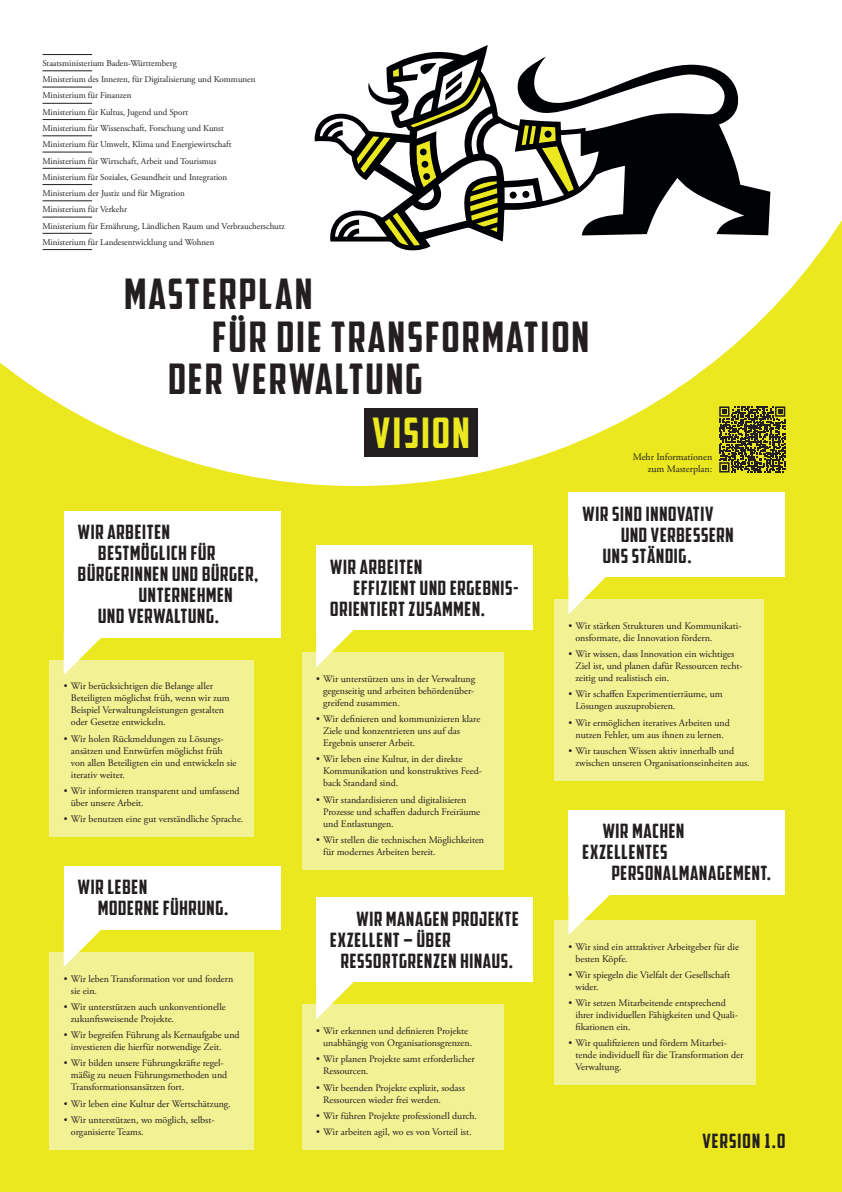
<style>
.page{position:relative;width:842px;height:1192px;background:#ebe81f}
.page>*{position:absolute;margin:0;border:0;box-sizing:border-box;transform-origin:0 0}
.t1{font:41.5px "American Captain 01";letter-spacing:.06em;color:#231f20}
.t2{font:41.5px "American Captain 01";letter-spacing:.06em;color:#ebe81f}
.t3{font:19.5px/21px "American Captain 01";letter-spacing:.04em;color:#231f20}
.t4{font:19.5px "American Captain 01";letter-spacing:.06em;color:#231f20}
.t5{font:10px/12px "Adobe Garamond Pro";letter-spacing:-.005em;color:#231f20}
.t6{font:9px/16.2px "Adobe Garamond Pro";letter-spacing:-.005em;color:#231f20}
</style>
<div class="page">
<svg style="left:0;top:0;width:842px;height:486px;fill:#fff"></svg>
<div style="left:302px;top:652px;width:202px;height:218px;background:#f2f193"></div>
<div style="left:50px;top:952px;width:204px;height:197px;background:#f2f193"></div>
<div style="left:554px;top:600px;width:210px;height:181px;background:#f2f193"></div>
<div style="left:554px;top:920px;width:202px;height:165px;background:#f2f193"></div>
<div style="left:50px;top:660px;width:204px;height:177px;background:#f2f193"></div>
<div style="left:302px;top:1005px;width:202px;height:145px;background:#f2f193"></div>
<div style="left:43px;top:39px;width:249px;height:208px;background:#fff"></div>
<hr style="left:43px;top:54px;width:49px;height:1px;background:#231f20">
<hr style="left:43px;top:71px;width:49px;height:1px;background:#231f20">
<hr style="left:43px;top:87px;width:49px;height:1px;background:#231f20">
<hr style="left:43px;top:103px;width:49px;height:1px;background:#231f20">
<hr style="left:43px;top:119px;width:49px;height:1px;background:#231f20">
<hr style="left:43px;top:136px;width:49px;height:1px;background:#231f20">
<hr style="left:43px;top:152px;width:49px;height:1px;background:#231f20">
<hr style="left:43px;top:168px;width:49px;height:1px;background:#231f20">
<hr style="left:43px;top:184px;width:49px;height:1px;background:#231f20">
<hr style="left:43px;top:201px;width:49px;height:1px;background:#231f20">
<hr style="left:43px;top:217px;width:49px;height:1px;background:#231f20">
<hr style="left:43px;top:233px;width:49px;height:1px;background:#231f20">
<hr style="left:43px;top:249px;width:49px;height:1px;background:#231f20">
<svg style="left:602px;top:57px;width:168px;height:179px;background:#818283"></svg>
<svg style="left:310px;top:67px;width:297px;height:193px;background:#e8e9e9"></svg>
<svg style="left:317px;top:0;width:285px;height:253px;background:#c1c1b9"></svg>
<div style="left:568px;top:810px;width:217px;height:85px;background:#fff"></div>
<div style="left:316px;top:897px;width:217px;height:85px;background:#fff"></div>
<div style="left:64px;top:866px;width:217px;height:64px;background:#fff"></div>
<div style="left:316px;top:545px;width:217px;height:85px;background:#fff"></div>
<div style="left:568px;top:492px;width:217px;height:85px;background:#fff"></div>
<div style="left:64px;top:511px;width:217px;height:126px;background:#fff"></div>
<svg style="left:316px;top:630px;width:38px;height:37px"></svg>
<svg style="left:64px;top:930px;width:37px;height:37px"></svg>
<svg style="left:568px;top:577px;width:45px;height:38px"></svg>
<svg style="left:568px;top:895px;width:42px;height:40px"></svg>
<svg style="left:64px;top:637px;width:45px;height:38px"></svg>
<svg style="left:316px;top:982px;width:45px;height:38px"></svg>
<div style="left:364px;top:408px;width:114px;height:48px;background:#231f20"></div>
<svg style="left:719px;top:406px;width:66px;height:67px"></svg>
<p class="t6" style="left:43px;top:55px;width:244px">Staatsministerium Baden-Württemberg<br>Ministerium des Inneren, für Digitalisierung und Kommunen Ministerium für Finanzen<br>Ministerium für Kultus, Jugend und Sport<br>Ministerium für Wissenschaft, Forschung und Kunst<br>Ministerium für Umwelt, Klima und Energiewirtschaft<br>Ministerium für Wirtschaft, Arbeit und Tourismus<br>Ministerium für Soziales, Gesundheit und Integration<br>Ministerium der Justiz und für Migration<br>Ministerium für Verkehr<br>Ministerium für Ernährung, Ländlichen Raum und Verbraucherschutz Ministerium für Landesentwicklung und Wohnen</p>
<h1 class="t1" style="left:124px;top:267px;width:189px">MASTERPLAN</h1>
<h1 class="t1" style="left:212px;top:309px;width:378px">FÜR DIE TRANSFORMATION</h1>
<h1 class="t1" style="left:168px;top:352px;width:256px">DER VERWALTUNG</h1>
<h2 class="t3" style="left:78px;top:522px;width:94px">WIR ARBEITEN</h2>
<h2 class="t3" style="left:98px;top:543px;width:119px">BESTMÖGLICH FÜR</h2>
<h2 class="t3" style="left:78px;top:564px;width:182px">BÜRGERINNEN UND BÜRGER,</h2>
<h2 class="t3" style="left:139px;top:585px;width:95px">UNTERNEHMEN</h2>
<h2 class="t3" style="left:98px;top:606px;width:122px">UND VERWALTUNG.</h2>
<p class="t5" style="left:71px;top:681px;width:160px;text-indent:-7px">• Wir berücksichtigen die Belange aller Beteiligten möglichst früh, wenn wir zum Beispiel Verwaltungsleistungen gestalten oder Gesetze entwickeln.</p>
<p class="t5" style="left:71px;top:733px;width:167px;text-indent:-7px">• Wir holen Rückmeldungen zu Lösungs&shy;ansätzen und Entwürfen möglichst früh von allen Beteiligten ein und entwickeln sie iterativ weiter.</p>
<p class="t5" style="left:71px;top:785px;width:170px;text-indent:-7px">• Wir informieren transparent und umfassend über unsere Arbeit.</p>
<p class="t5" style="left:64px;top:813px;width:181px">• Wir benutzen eine gut verständliche Sprache.</p>
<h2 class="t3" style="left:98px;top:877px;width:132px;text-indent:-20px">WIR LEBEN<br>MODERNE FÜHRUNG.</h2>
<p class="t5" style="left:71px;top:973px;width:164px;text-indent:-7px">• Wir leben Transformation vor und fordern sie ein.</p>
<p class="t5" style="left:71px;top:1001px;width:156px;text-indent:-7px">• Wir unterstützen auch unkonventionelle zukunftsweisende Projekte.</p>
<p class="t5" style="left:71px;top:1029px;width:170px;text-indent:-7px">• Wir begreifen Führung als Kernaufgabe und investieren die hierfür notwendige Zeit.</p>
<p class="t5" style="left:71px;top:1057px;width:158px;text-indent:-7px">• Wir bilden unsere Führungskräfte regel&shy;mäßig zu neuen Führungsmethoden und<br>Transformationsansätzen fort.</p>
<p class="t5" style="left:64px;top:1098px;width:169px">• Wir leben eine Kultur der Wertschätzung.</p>
<p class="t5" style="left:71px;top:1114px;width:145px;text-indent:-7px">• Wir unterstützen, wo möglich, selbst&shy;organisierte Teams.</p>
<h1 class="t2" style="left:372px;top:405px;width:98px">VISION</h1>
<h2 class="t3" style="left:330px;top:557px;width:94px">WIR ARBEITEN</h2>
<h2 class="t3" style="left:354px;top:578px;width:167px">EFFIZIENT UND ERGEBNIS-</h2>
<h2 class="t3" style="left:330px;top:599px;width:156px">ORIENTIERT ZUSAMMEN.</h2>
<p class="t5" style="left:323px;top:673px;width:154px;text-align:justify;text-indent:-7px">• Wir unterstützen uns in der Verwaltung gegenseitig und arbeiten behördenüber&shy;greifend zusammen.</p>
<p class="t5" style="left:323px;top:713px;width:159px;text-indent:-7px">• Wir definieren und kommunizieren klare<br>Ziele und konzentrieren uns auf das<br>Ergebnis unserer Arbeit.</p>
<p class="t5" style="left:323px;top:754px;width:160px;text-indent:-7px">• Wir leben eine Kultur, in der direkte<br>Kommunikation und konstruktives Feed&shy;back Standard sind.</p>
<p class="t5" style="left:323px;top:794px;width:159px;text-indent:-7px">• Wir standardisieren und digitalisieren<br>Prozesse und schaffen dadurch Freiräume und Entlastungen.</p>
<p class="t5" style="left:323px;top:834px;width:163px;text-indent:-7px">• Wir stellen die technischen Möglichkeiten für modernes Arbeiten bereit.</p>
<h2 class="t3" style="left:356px;top:909px;width:164px">WIR MANAGEN PROJEKTE</h2>
<h2 class="t3" style="left:330px;top:930px;width:122px">EXZELLENT – ÜBER</h2>
<h2 class="t3" style="left:341px;top:951px;width:174px">RESSORTGRENZEN HINAUS.</h2>
<p class="t5" style="left:323px;top:1025px;width:151px;text-indent:-7px">• Wir erkennen und definieren Projekte unabhängig von Organisationsgrenzen.</p>
<p class="t5" style="left:323px;top:1053px;width:153px;text-indent:-7px">• Wir planen Projekte samt erforderlicher<br>Ressourcen.</p>
<p class="t5" style="left:323px;top:1082px;width:143px;text-indent:-7px">• Wir beenden Projekte explizit, sodass<br>Ressourcen wieder frei werden.</p>
<p class="t5" style="left:316px;top:1110px;width:162px">• Wir führen Projekte professionell durch.</p>
<p class="t5" style="left:316px;top:1126px;width:157px">• Wir arbeiten agil, wo es von Vorteil ist.</p>
<p class="t5" style="left:633px;top:451px;width:81px;text-align:right">Mehr Informationen zum Masterplan:</p>
<h2 class="t3" style="left:583px;top:504px;width:132px">WIR SIND INNOVATIV</h2>
<h2 class="t3" style="left:621px;top:525px;width:114px">UND VERBESSERN</h2>
<h2 class="t3" style="left:603px;top:546px;width:90px">UNSSTÄNDIG.</h2>
<p class="t5" style="left:575px;top:620px;width:168px;text-indent:-7px">• Wir stärken Strukturen und Kommunikati&shy;onsformate, die Innovation fördern.</p>
<p class="t5" style="left:575px;top:648px;width:169px;text-indent:-7px">• Wir wissen, dass Innovation ein wichtiges<br>Ziel ist, und planen dafür Ressourcen recht&shy;zeitig und realistisch ein.</p>
<p class="t5" style="left:575px;top:689px;width:149px;text-indent:-7px">• Wir schaffen Experimentierräume, um<br>Lösungen auszuprobieren.</p>
<p class="t5" style="left:568px;top:717px;width:163px;text-align:center">• Wir ermöglichen iteratives Arbeiten und nutzen Fehler, um aus ihnen zu lernen.</p>
<p class="t5" style="left:575px;top:745px;width:176px;text-indent:-7px">• Wir tauschen Wissen aktiv innerhalb und zwischen unseren Organisationseinheiten aus.</p>
<h2 class="t3" style="left:603px;top:821px;width:83px">WIR MACHEN</h2>
<h2 class="t3" style="left:583px;top:842px;width:86px">EXZELLENTES</h2>
<h2 class="t3" style="left:612px;top:863px;width:161px">PERSONALMANAGEMENT.</h2>
<p class="t5" style="left:575px;top:941px;width:165px;text-indent:-7px">• Wir sind ein attraktiver Arbeitgeber für die besten Köpfe.</p>
<p class="t5" style="left:575px;top:969px;width:156px;text-indent:-7px">• Wir spiegeln die Vielfalt der Gesellschaft wider.</p>
<p class="t5" style="left:575px;top:997px;width:164px;text-indent:-7px">• Wir setzen Mitarbeitende entsprechend ihrer individuellen Fähigkeiten und Quali&shy;fikationen ein.</p>
<p class="t5" style="left:575px;top:1038px;width:169px;text-indent:-7px">• Wir qualifizieren und fördern Mitarbei&shy;tende individuell für die Transformation der<br>Verwaltung.</p>
<h2 class="t4" style="left:702px;top:1128px;width:84px">VERSION 1.0</h2>
</div>
